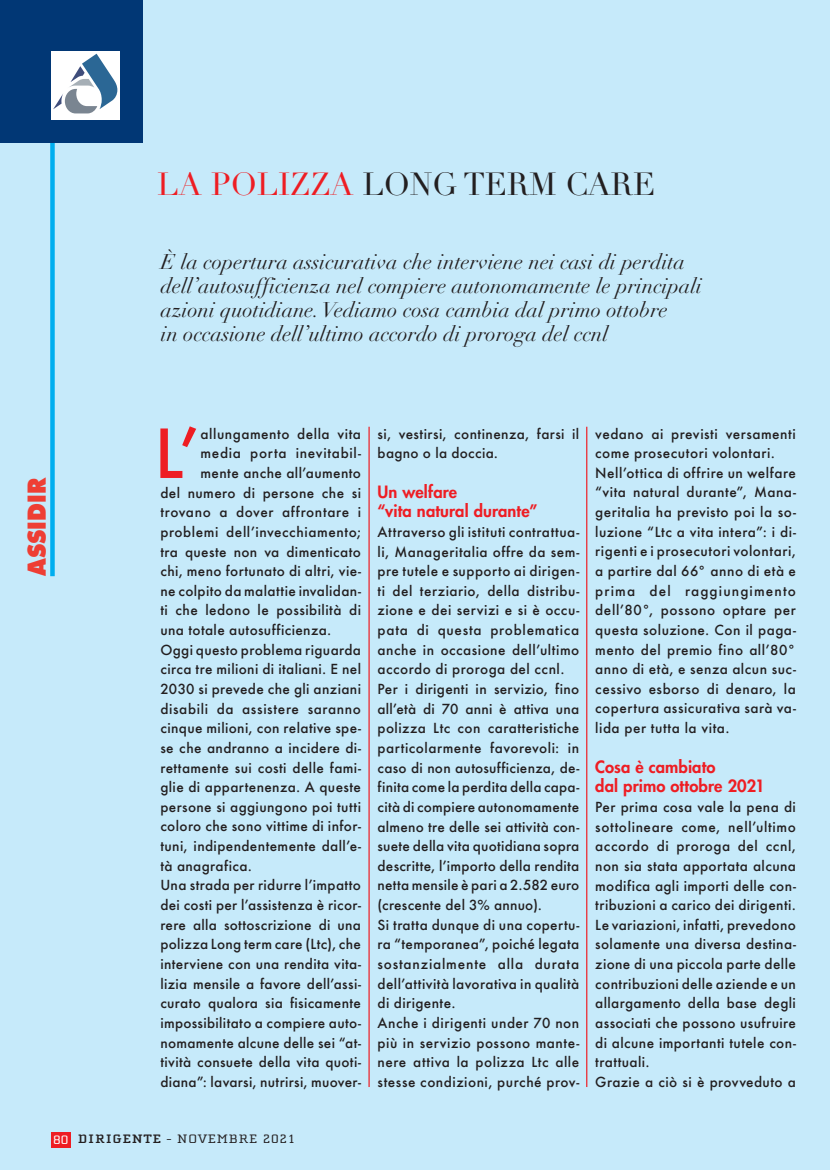
<style>
.page{position:relative;width:830px;height:1170px;background:#fff}
.page>*{position:absolute;margin:0;border:0;box-sizing:border-box;transform-origin:0 0}
.t1{font:500 65.55px "Futura";color:#ee1d23}
.t2{font:31.5px "Didot LH";letter-spacing:-.01em;color:#231f20}
.t3{font:800 24px "Futura";color:#ee3e34;scale:.9 1}
.t4{font:italic 21px/24px "Didot LH";color:#231f20}
.t5{font:800 16.5px/19.6px "Futura";letter-spacing:.005em;color:#ee1d23}
.t6{font:500 13.5px/19.6px "Futura";letter-spacing:.03em;color:#231f20}
.t7{font:500 13.5px "Futura";letter-spacing:.05em;color:#231f20}
.t8{font:12.6px "Cholla Slab";letter-spacing:.05em;color:#231f20;scale:1.2 1}
.s1{color:#ee1d23}
.s2{color:#fff}
.s3{font-weight:700}
</style>
<div class="page">
<div style="left:0;top:0;width:829px;height:1169px;background:#c6eafa"></div>
<div style="left:50px;top:125px;width:5px;height:451px;background:#00aeef"></div>
<div style="left:0;top:0;width:143px;height:143px;background:#013775"></div>
<div style="left:51px;top:51px;width:68px;height:68px;background:#fff"></div>
<svg style="left:53px;top:54px;width:64px;height:59px"></svg>
<div style="left:51px;top:1131px;width:20px;height:16px;background:#ee1d23"></div>
<hr style="left:368px;top:426px;width:1px;height:660px;background:#ee1d23">
<hr style="left:586px;top:426px;width:1px;height:660px;background:#ee1d23">
<h2 class="t2" style="left:157px;top:165px;width:499px"><span class="s1">LA POLIZZA</span> LONG TERM CARE</h2>
<h3 class="t3" style="left:22px;top:576px;width:111px;rotate:-90deg">ASSIDIR</h3>
<p class="t4" style="left:161px;top:250px;width:542px">È la copertura assicurativa che interviene nei casi di perdita dell’autosufficienza nel compiere autonomamente le principali azioni quotidiane. Vediamo cosa cambia dal primo ottobre<br>in occasione dell’ultimo accordo di proroga del ccnl</p>
<h1 class="t1" style="left:154px;top:408px;width:47px">L’</h1>
<p class="t6" style="left:200px;top:423px;width:162px">allungamento della vita</p>
<p class="t7" style="left:200px;top:444px;width:162px">media porta inevitabil-</p>
<p class="t6" style="left:200px;top:463px;width:162px">mente anche all’aumento</p>
<p class="t6" style="left:160px;top:482px;width:202px">del numero di persone che si</p>
<p class="t6" style="left:160px;top:502px;width:202px">trovano a dover affrontare i</p>
<p class="t6" style="left:160px;top:522px;width:202px">problemi dell’invecchiamento;</p>
<p class="t6" style="left:160px;top:541px;width:202px">tra queste non va dimenticato</p>
<p class="t6" style="left:160px;top:561px;width:202px">chi, meno fortunato di altri, vie-</p>
<p class="t6" style="left:160px;top:580px;width:202px">ne colpito da malattie invalidan-</p>
<p class="t6" style="left:160px;top:600px;width:202px">ti che ledono le possibilità di</p>
<p class="t6" style="left:160px;top:620px;width:172px">una totale autosufficienza.</p>
<p class="t6" style="left:160px;top:639px;width:202px">Oggi questo problema riguarda</p>
<p class="t6" style="left:160px;top:659px;width:202px">circa tre milioni di italiani. E nel</p>
<p class="t6" style="left:160px;top:679px;width:202px">2030 si prevede che gli anziani</p>
<p class="t7" style="left:160px;top:699px;width:202px">disabili da assistere saranno</p>
<p class="t6" style="left:160px;top:718px;width:202px">cinque milioni, con relative spe-</p>
<p class="t6" style="left:160px;top:737px;width:202px">se che andranno a incidere di-</p>
<p class="t6" style="left:160px;top:757px;width:202px">rettamente sui costi delle fami-</p>
<p class="t6" style="left:160px;top:777px;width:202px">glie di appartenenza. A queste</p>
<p class="t6" style="left:160px;top:796px;width:202px">persone si aggiungono poi tutti</p>
<p class="t6" style="left:160px;top:816px;width:202px">coloro che sono vittime di infor-</p>
<p class="t6" style="left:160px;top:836px;width:202px">tuni, indipendentemente dall’e-</p>
<p class="t6" style="left:160px;top:855px;width:93px">tà anagrafica.</p>
<p class="t6" style="left:160px;top:875px;width:202px">Una strada per ridurre l’impatto</p>
<p class="t6" style="left:160px;top:894px;width:202px">dei costi per l’assistenza è ricor-</p>
<p class="t6" style="left:160px;top:914px;width:202px">rere alla sottoscrizione di una</p>
<p class="t6" style="left:160px;top:934px;width:202px">polizza Long term care (Ltc), che</p>
<p class="t6" style="left:160px;top:953px;width:202px">interviene con una rendita vita-</p>
<p class="t6" style="left:160px;top:973px;width:202px">lizia mensile a favore dell’assi-</p>
<p class="t6" style="left:160px;top:993px;width:202px">curato qualora sia fisicamente</p>
<p class="t6" style="left:160px;top:1012px;width:202px">impossibilitato a compiere auto-</p>
<p class="t6" style="left:160px;top:1032px;width:202px">nomamente alcune delle sei “at-</p>
<p class="t6" style="left:160px;top:1052px;width:202px">tività consuete della vita quoti-</p>
<p class="t6" style="left:160px;top:1071px;width:202px">diana”: lavarsi, nutrirsi, muover-</p>
<p class="t6" style="left:377px;top:423px;width:203px">si, vestirsi, continenza, farsi il bagno o la doccia.</p>
<p class="t5" style="left:377px;top:481px;width:161px">Un welfare<br>“vita natural durante”</p>
<p class="t6" style="left:377px;top:522px;width:203px">Attraverso gli istituti contrattua&shy;li, Manageritalia offre da sem&shy;pre tutele e supporto ai dirigen&shy;ti del terziario, della distribu&shy;zione e dei servizi e si è occu&shy;pata di questa problematica anche in occasione dell’ultimo accordo di proroga del ccnl.<br>Per i dirigenti in servizio, fino all’età di 70 anni è attiva una polizza Ltc con caratteristiche particolarmente favorevoli: in caso di non autosufficienza, de&shy;finita come la perdita della capa&shy;cità di compiere autonomamente almeno tre delle sei attività con&shy;suete della vita quotidiana sopra descritte, l’importo della rendita netta mensile è pari a 2.582 euro (crescente del 3% annuo).<br>Si tratta dunque di una copertu&shy;ra “temporanea”, poiché legata sostanzialmente alla durata dell’attività lavorativa in qualità di dirigente.<br>Anche i dirigenti under 70 non più in servizio possono mante&shy;nere attiva la polizza Ltc alle stesse condizioni, purché prov-</p>
<p class="t6" style="left:595px;top:423px;width:202px">vedano ai previsti versamenti come prosecutori volontari.<br>Nell’ottica di offrire un welfare “vita natural durante”, Mana&shy;geritalia ha previsto poi la so&shy;luzione “Ltc a vita intera”: i di&shy;rigenti e i prosecutori volontari, a partire dal 66° anno di età e prima del raggiungimento dell’80°, possono optare per questa soluzione. Con il paga&shy;mento del premio fino all’80° anno di età, e senza alcun suc&shy;cessivo esborso di denaro, la copertura assicurativa sarà va&shy;lida per tutta la vita.</p>
<p class="t5" style="left:595px;top:756px;width:171px">Cosa è cambiato<br>dal primo ottobre 2021</p>
<p class="t6" style="left:595px;top:796px;width:202px">Per prima cosa vale la pena di sottolineare come, nell’ultimo accordo di proroga del ccnl, non sia stata apportata alcuna modifica agli importi delle con&shy;tribuzioni a carico dei dirigenti.<br>Le variazioni, infatti, prevedono solamente una diversa destina&shy;zione di una piccola parte delle contribuzioni delle aziende e un allargamento della base degli associati che possono usufruire di alcune importanti tutele con&shy;trattuali.<br>Grazie a ciò si è provveduto a</p>
<p class="t8" style="left:53px;top:1132px;width:203px"><span class="s2">80</span> <span class="s3">DIRIGENTE</span> - NOVEMBRE 2021</p>
</div>
